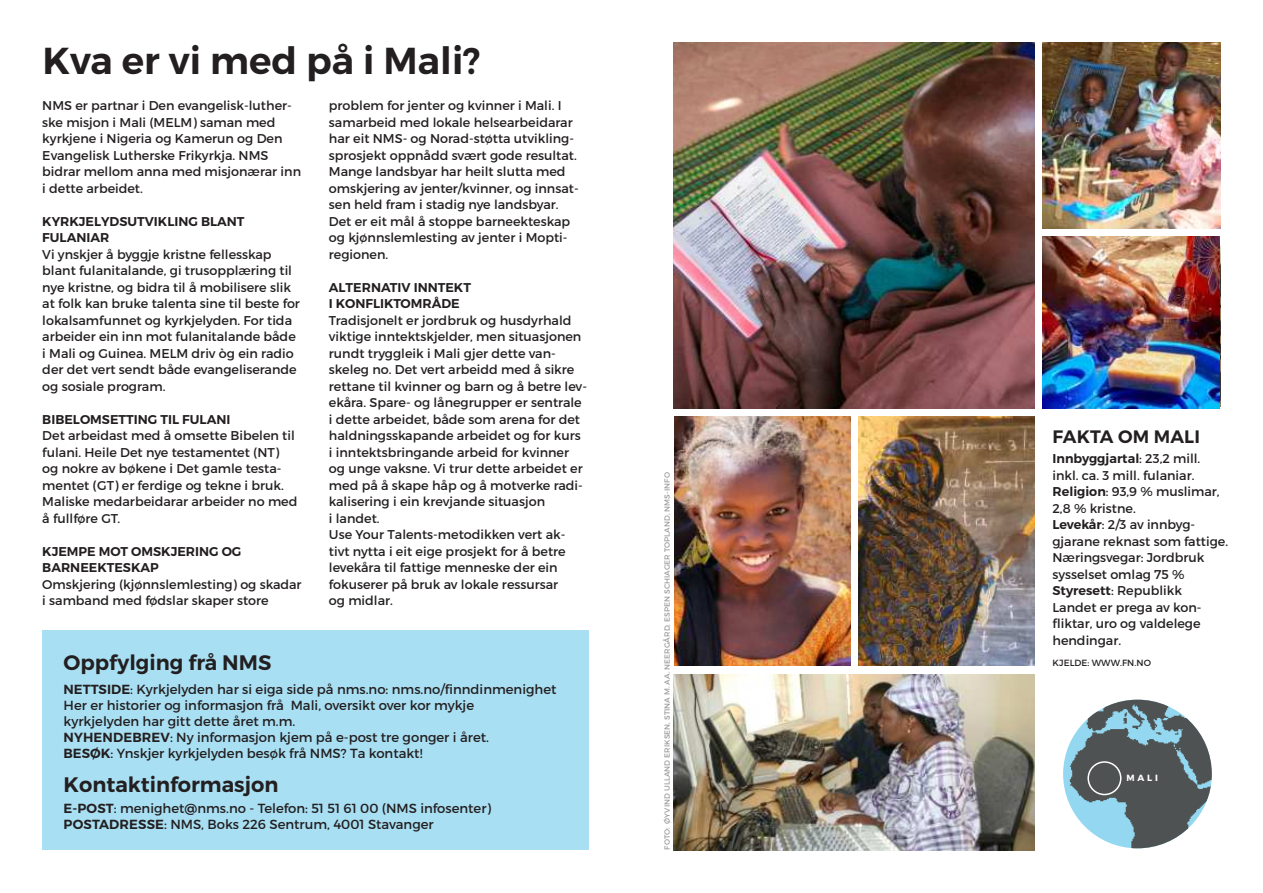
<style>
.page{position:relative;width:1263px;height:893px;background:#fff}
.page>*{position:absolute;margin:0;border:0;box-sizing:border-box;transform-origin:0 0}
.t1{font:600 37.5px "Montserrat";color:#231f20}
.t2{font:600 21px "Montserrat";color:#231f20}
.t3{font:600 18px "Montserrat";letter-spacing:.01em;color:#231f20}
.t4{font:13.2px/15.9px "Montserrat";color:#231f20}
.t5{font:12.75px/16.5px "Montserrat";color:#231f20}
.t6{font:600 12.75px/16.5px "Montserrat";color:#231f20}
.t7{font:9px "Montserrat";letter-spacing:.01em;color:#231f20}
.t8{font:700 9px "Montserrat";color:#fff}
.t9{font:7.5px "Montserrat";letter-spacing:.01em;color:#9a9c9c}
.s1{font-weight:600}
</style>
<div class="page">
<div style="left:42px;top:630px;width:547px;height:220px;background:#a9dff3"></div>
<img style="left:674px;top:674px;width:361px;height:176px">
<img style="left:674px;top:43px;width:361px;height:365px">
<img style="left:859px;top:417px;width:176px;height:249px">
<img style="left:674px;top:417px;width:176px;height:249px">
<img style="left:1043px;top:237px;width:176px;height:171px">
<img style="left:1043px;top:43px;width:177px;height:185px">
<img style="left:1063px;top:700px;width:149px;height:148px;border-radius:74px">
<div style="left:1087px;top:761px;width:34px;height:34px;border:2px solid #fff;border-radius:50%"></div>
<h1 class="t1" style="left:43px;top:41px;width:440px">Kva er vi med på i Mali?</h1>
<p class="t5" style="left:329px;top:98px;width:251px">problem for jenter og kvinner i Mali. I samarbeid med lokale helsearbeidarar har eit NMS- og Norad-støtta utvikling&shy;sprosjekt oppnådd svært gode resultat.<br>Mange landsbyar har heilt slutta med omskjering av jenter/kvinner, og innsat&shy;sen held fram i stadig nye landsbyar.<br>Det er eit mål å stoppe barneekteskap og kjønnslemlesting av jenter i Mopti&shy;regionen.</p>
<p class="t6" style="left:329px;top:279px;width:144px">ALTERNATIV INNTEKT<br>I KONFLIKTOMRÅDE</p>
<p class="t5" style="left:329px;top:312px;width:260px">Tradisjonelt er jordbruk og husdyrhald viktige inntektskjelder, men situasjonen rundt tryggleik i Mali gjer dette van&shy;skeleg no. Det vert arbeidd med å sikre rettane til kvinner og barn og å betre lev&shy;ekåra. Spare- og lånegrupper er sentrale i dette arbeidet, både som arena for det haldningsskapande arbeidet og for kurs i inntektsbringande arbeid for kvinner og unge vaksne. Vi trur dette arbeidet er med på å skape håp og å motverke radi&shy;kalisering i ein krevjande situasjon<br>i landet.<br>Use Your Talents-metodikken vert ak&shy;tivt nytta i eit eige prosjekt for å betre levekåra til fattige menneske der ein fokuserer på bruk av lokale ressursar<br>og midlar.</p>
<p class="t5" style="left:42px;top:98px;width:260px">NMS er partnar i Den evangelisk-luther&shy;ske misjon i Mali (MELM) saman med kyrkjene i Nigeria og Kamerun og Den Evangelisk Lutherske Frikyrkja. NMS bidrar mellom anna med misjonærar inn i dette arbeidet.</p>
<p class="t6" style="left:42px;top:213px;width:204px">KYRKJELYDSUTVIKLING BLANT<br>FULANIAR</p>
<p class="t5" style="left:42px;top:246px;width:259px">Vi ynskjer å byggje kristne fellesskap blant fulanitalande, gi trusopplæring til nye kristne, og bidra til å mobilisere slik at folk kan bruke talenta sine til beste for lokalsamfunnet og kyrkjelyden. For tida arbeider ein inn mot fulanitalande både i Mali og Guinea. MELM driv òg ein radio der det vert sendt både evangeliserande og sosiale program.</p>
<p class="t6" style="left:42px;top:411px;width:190px">BIBELOMSETTING TIL FULANI</p>
<p class="t5" style="left:42px;top:428px;width:257px">Det arbeidast med å omsette Bibelen til fulani. Heile Det nye testamentet (NT) og nokre av bøkene i Det gamle testa&shy;mentet (GT) er ferdige og tekne i bruk.<br>Maliske medarbeidarar arbeider no med å fullføre GT.</p>
<p class="t6" style="left:42px;top:543px;width:200px">KJEMPE MOT OMSKJERING OG<br>BARNEEKTESKAP</p>
<p class="t5" style="left:42px;top:576px;width:261px">Omskjering (kjønnslemlesting) og skadar i samband med fødslar skaper store</p>
<h2 class="t2" style="left:64px;top:651px;width:209px">Oppfylging frå NMS</h2>
<p class="t4" style="left:64px;top:682px;width:494px"><span class="s1">NETTSIDE</span>: Kyrkjelyden har si eiga side på nms.no: nms.no/finndinmenighet Her er historier og informasjon frå Mali, oversikt over kor mykje<br>kyrkjelyden har gitt dette året m.m.<br><span class="s1">NYHENDEBREV</span>: Ny informasjon kjem på e-post tre gonger i året.<br><span class="s1">BESØK</span>: Ynskjer kyrkjelyden besøk frå NMS? Ta kontakt!</p>
<h2 class="t2" style="left:64px;top:773px;width:216px">Kontaktinformasjon</h2>
<p class="t4" style="left:64px;top:801px;width:429px"><span class="s1">E-POST</span>: menighet@nms.no - Telefon: 51 51 61 00 (NMS infosenter)<br><span class="s1">POSTADRESSE</span>: NMS, Boks 226 Sentrum, 4001 Stavanger</p>
<p class="t9" style="left:663px;top:850px;width:379px;rotate:-90deg">FOTO: ØYVIND ULLAND ERIKSEN, STINA M. AA. NEERGÅRD, ESPEN SCHIAGER TOPLAND, NMS-INFO</p>
<h3 class="t3" style="left:1052px;top:426px;width:149px">FAKTA OM MALI</h3>
<p class="t5" style="left:1052px;top:451px;width:177px"><span class="s1">Innbyggjartal</span>: 23,2 mill. inkl. ca. 3 mill. fulaniar.<br><span class="s1">Religion</span>: 93,9 % muslimar,<br>2,8 % kristne.<br><span class="s1">Levekår</span>: 2/3 av innbyg&shy;gjarane reknast som fattige.<br>Næringsvegar: Jordbruk sysselset omlag 75 %<br><span class="s1">Styresett</span>: Republikk<br>Landet er prega av kon&shy;fliktar, uro og valdelege hendingar.</p>
<p class="t7" style="left:1052px;top:657px;width:100px">KJELDE: WWW.FN.NO</p>
<p class="t8" style="left:1126px;top:773px;width:33px">MALI</p>
</div>
